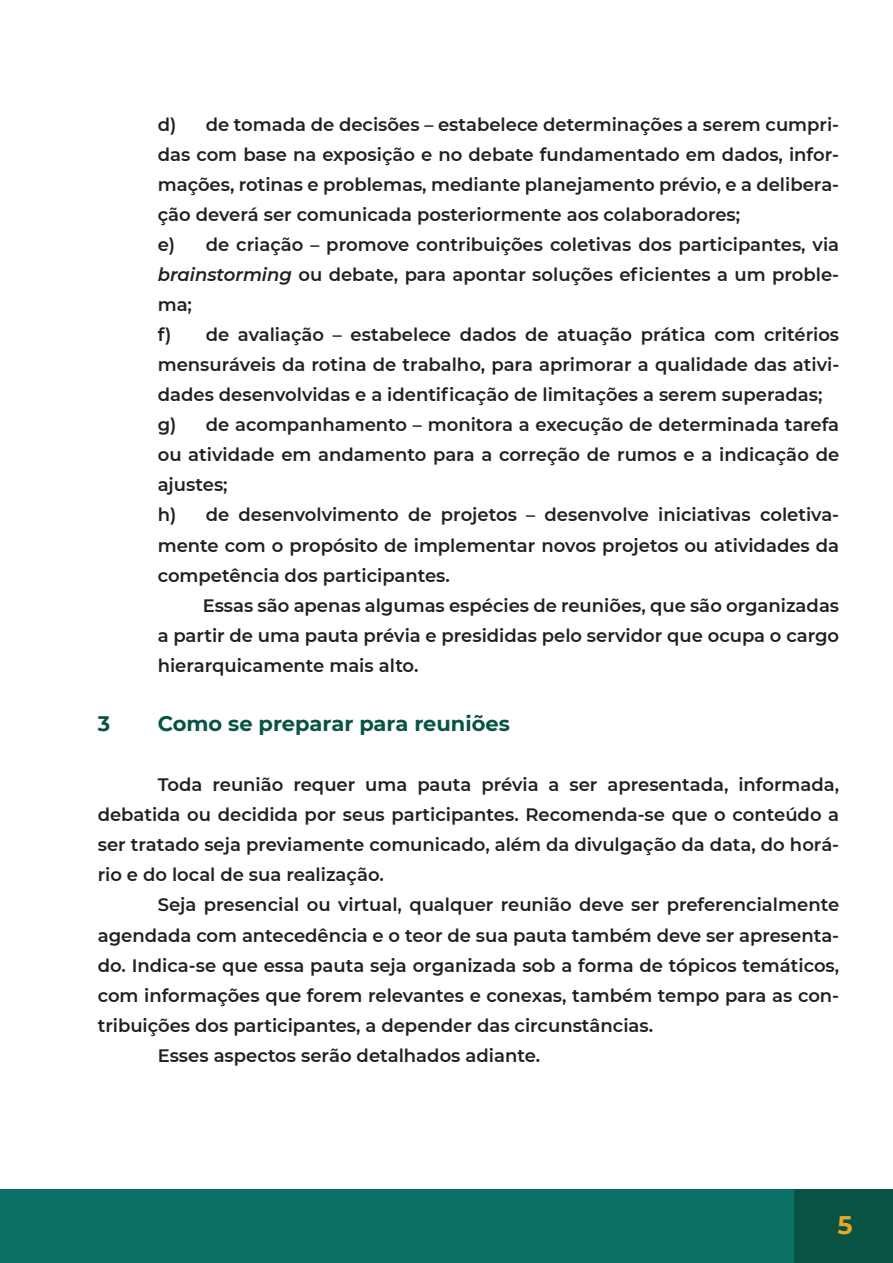
<style>
.page{position:relative;width:893px;height:1263px;background:#fff}
.page>*{position:absolute;margin:0;border:0;box-sizing:border-box;transform-origin:0 0}
.t1{font:700 25.5px "Montserrat";color:#e5a82c}
.t2{font:700 21px "Montserrat";color:#085343}
.t3{font:600 18px/30px "Montserrat";color:#231f20;text-align:justify}
.s1{font-style:italic}
</style>
<div class="page">
<div style="left:1px;top:1190px;width:892px;height:73px;background:#0d7067"></div>
<div style="left:794px;top:1190px;width:99px;height:73px;background:#085343"></div>
<p class="t3" style="left:158px;top:109px;width:683px;text-align:left">d) de tomada de decisões – estabelece determinações a serem cumpri&shy;das com base na exposição e no debate fundamentado em dados, infor&shy;mações, rotinas e problemas, mediante planejamento prévio, e a delibera&shy;ção deverá ser comunicada posteriormente aos colaboradores;<br>e) de criação – promove contribuições coletivas dos participantes, via <span class="s1">brainstorming</span> ou debate, para apontar soluções eficientes a um proble&shy;ma;<br>f) de avaliação – estabelece dados de atuação prática com critérios mensuráveis da rotina de trabalho, para aprimorar a qualidade das ativi&shy;dades desenvolvidas e a identificação de limitações a serem superadas; g) de acompanhamento – monitora a execução de determinada tarefa ou atividade em andamento para a correção de rumos e a indicação de ajustes;<br>h) de desenvolvimento de projetos – desenvolve iniciativas coletiva&shy;mente com o propósito de implementar novos projetos ou atividades da competência dos participantes.</p>
<p class="t3" style="left:158px;top:589px;width:683px;text-indent:45px">Essas são apenas algumas espécies de reuniões, que são organizadas a partir de uma pauta prévia e presididas pelo servidor que ocupa o cargo hierarquicamente mais alto.</p>
<p class="t2" style="left:98px;top:709px;width:14px">3</p>
<p class="t2" style="left:158px;top:709px;width:354px">Como se preparar para reuniões</p>
<p class="t3" style="left:98px;top:769px;width:743px;text-indent:60px">Toda reunião requer uma pauta prévia a ser apresentada, informada, debatida ou decidida por seus participantes. Recomenda-se que o conteúdo a ser tratado seja previamente comunicado, além da divulgação da data, do horá&shy;rio e do local de sua realização.</p>
<p class="t3" style="left:158px;top:889px;width:683px">Seja presencial ou virtual, qualquer reunião deve ser preferencialmente</p>
<p class="t3" style="left:98px;top:919px;width:743px">agendada com antecedência e o teor de sua pauta também deve ser apresenta-</p>
<p class="t3" style="left:98px;top:949px;width:743px">do. Indica-se que essa pauta seja organizada sob a forma de tópicos temáticos,</p>
<p class="t3" style="left:98px;top:979px;width:743px">com informações que forem relevantes e conexas, também tempo para as con-</p>
<p class="t3" style="left:98px;top:1009px;width:557px">tribuições dos participantes, a depender das circunstâncias.</p>
<p class="t3" style="left:158px;top:1039px;width:384px">Esses aspectos serão detalhados adiante.</p>
<h1 class="t1" style="left:838px;top:1206px;width:17px">5</h1>
</div>
